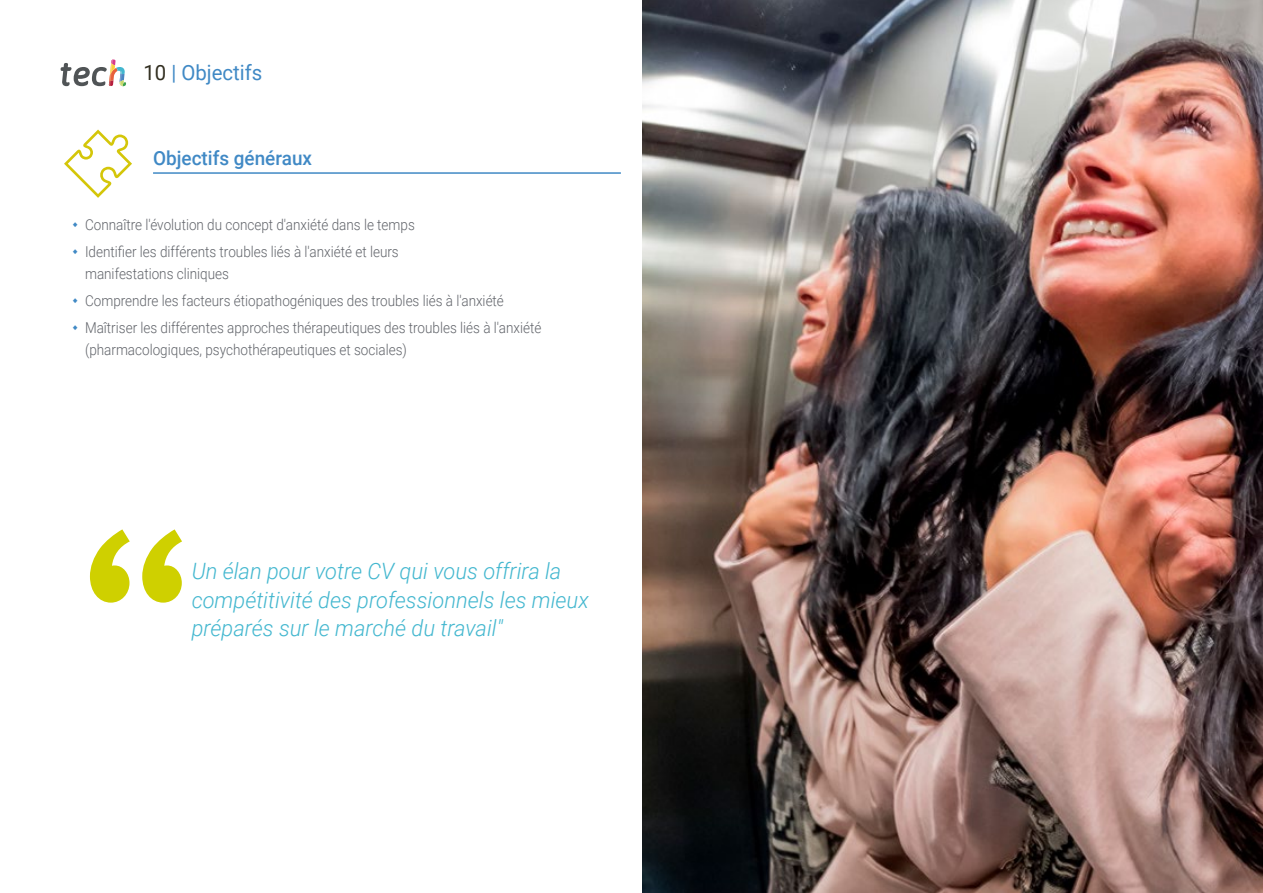
<style>
.page{position:relative;width:1263px;height:893px;background:#fff}
.page>*{position:absolute;margin:0;border:0;box-sizing:border-box;transform-origin:0 0}
.t1{font:italic 300 22.5px/28.5px "Roboto";color:#43b7cf}
.t2{font:21px "Roboto";color:#4089c5}
.t3{font:500 19.5px "Roboto";color:#4089c5}
.t4{font:300 15px/26.7px "Roboto";color:#61646a;scale:.9 1}
.s1{color:#312e20}
</style>
<div class="page">
<hr style="left:153px;top:173px;width:468px;height:1px;background:#4089c5">
<svg style="left:64px;top:130px;width:68px;height:68px"></svg>
<img style="left:642px;top:0;width:621px;height:893px">
<svg style="left:61px;top:60px;width:65px;height:27px"></svg>
<svg style="left:90px;top:529px;width:92px;height:74px"></svg>
<h2 class="t2" style="left:144px;top:57px;width:120px"><span class="s1">10</span> | Objectifs</h2>
<h3 class="t3" style="left:153px;top:144px;width:160px">Objectifs généraux</h3>
<p class="t4" style="left:85px;top:211px;width:368px">Connaître l'évolution du concept d'anxiété dans le temps<br>Identifier les différents troubles liés à l'anxiété et leurs</p>
<p class="t4" style="left:85px;top:260px;width:509px">manifestations cliniques<br>Comprendre les facteurs étiopathogéniques des troubles liés à l'anxiété<br>Maîtriser les différentes approches thérapeutiques des troubles liés à l'anxiété</p>
<p class="t4" style="left:85px;top:336px;width:359px">(pharmacologiques, psychothérapeutiques et sociales)</p>
<h1 class="t1" style="left:192px;top:556px;width:399px">Un élan pour votre CV qui vous offrira la compétitivité des professionnels les mieux préparés sur le marché du travail"</h1>
</div>
